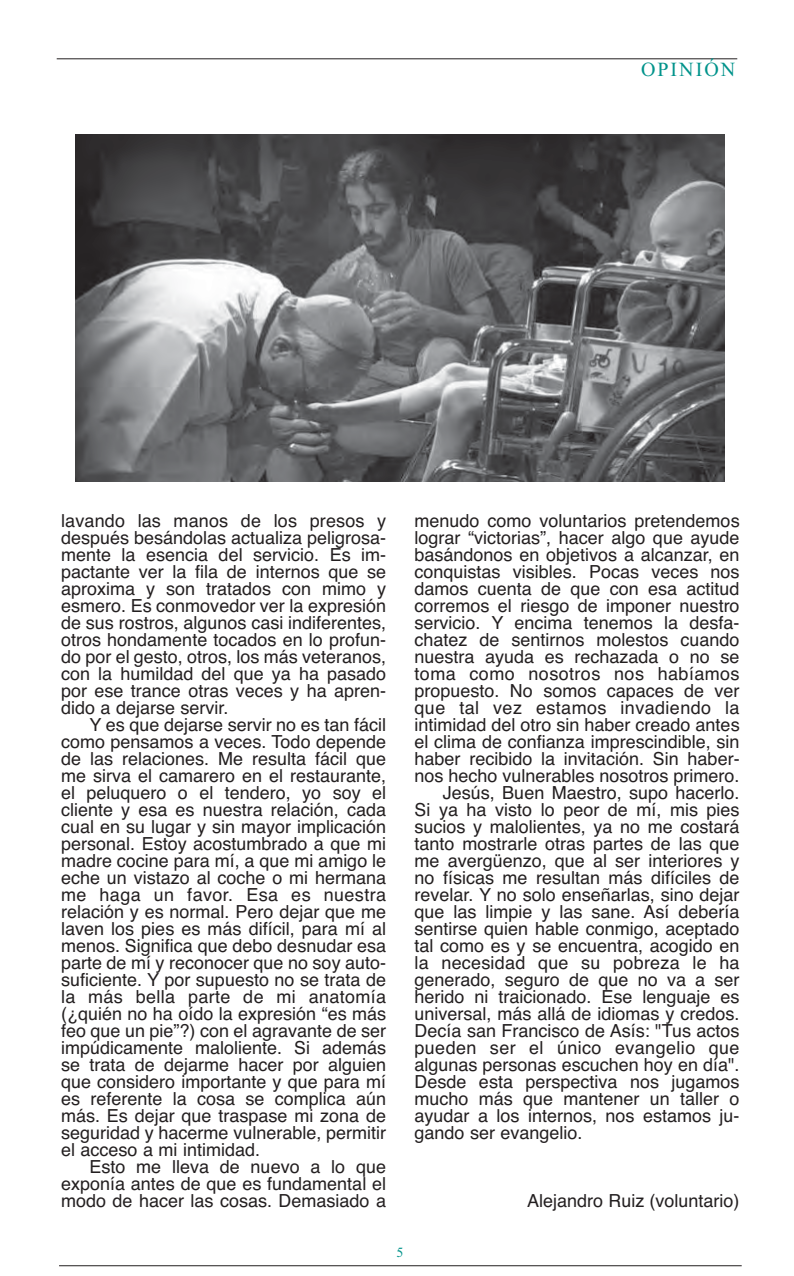
<style>
.page{position:relative;width:794px;height:1276px;background:#fff}
.page>*{position:absolute;margin:0;border:0;box-sizing:border-box;transform-origin:0 0}
.t1{font:20px "Times New Roman";letter-spacing:.1em;color:#00938b}
.t2{font:18px/17px "Helvetica";color:#231f20;text-align:justify}
.t3{font:18px "Helvetica";letter-spacing:.02em;color:#231f20}
.t4{font:14px "Times New Roman";color:#00938b}
</style>
<div class="page">
<hr style="left:57px;top:58px;width:680px;height:1px;background:#231f20">
<hr style="left:59px;top:1265px;width:682px;height:1px;background:#231f20">
<img style="left:76px;top:134px;width:648px;height:348px">
<p class="t1" style="left:641px;top:63px;width:96px">OPINIÓN</p>
<p class="t2" style="left:61px;top:514px;width:327px">lavando las manos de los presos y después besándolas actualiza peligrosa&shy;mente la esencia del servicio. Es im&shy;pactante ver la fila de internos que se aproxima y son tratados con mimo y esmero. Es conmovedor ver la expresión de sus rostros, algunos casi indiferentes, otros hondamente tocados en lo profun&shy;do por el gesto, otros, los más veteranos, con la humildad del que ya ha pasado por ese trance otras veces y ha apren&shy;dido a dejarse servir.</p>
<p class="t2" style="left:61px;top:718px;width:327px;text-indent:28px">Y es que dejarse servir no es tan fácil como pensamos a veces. Todo depende de las relaciones. Me resulta fácil que me sirva el camarero en el restaurante, el peluquero o el tendero, yo soy el cliente y esa es nuestra relación, cada cual en su lugar y sin mayor implicación personal. Estoy acostumbrado a que mi madre cocine para mí, a que mi amigo le eche un vistazo al coche o mi hermana me haga un favor. Esa es nuestra relación y es normal. Pero dejar que me laven los pies es más difícil, para mí al menos. Significa que debo desnudar esa parte de mí y reconocer que no soy auto&shy;suficiente. Y por supuesto no se trata de la más bella parte de mi anatomía (¿quién no ha oído la expresión “es más feo que un pie”?) con el agravante de ser impúdicamente maloliente. Si además se trata de dejarme hacer por alguien que considero importante y que para mí es referente la cosa se complica aún más. Es dejar que traspase mi zona de seguridad y hacerme vulnerable, permitir el acceso a mi intimidad.</p>
<p class="t2" style="left:61px;top:1160px;width:327px;text-indent:28px">Esto me lleva de nuevo a lo que exponía antes de que es fundamental el modo de hacer las cosas. Demasiado a</p>
<p class="t2" style="left:414px;top:514px;width:327px">menudo como voluntarios pretendemos</p>
<p class="t2" style="left:414px;top:531px;width:327px">lograr “victorias”, hacer algo que ayude</p>
<p class="t2" style="left:414px;top:548px;width:327px">basándonos en objetivos a alcanzar, en</p>
<p class="t2" style="left:414px;top:565px;width:326px">conquistas visibles. Pocas veces nos</p>
<p class="t2" style="left:414px;top:582px;width:327px">damos cuenta de que con esa actitud</p>
<p class="t2" style="left:414px;top:599px;width:327px">corremos el riesgo de imponer nuestro</p>
<p class="t2" style="left:414px;top:616px;width:327px">servicio. Y encima tenemos la desfa-</p>
<p class="t2" style="left:414px;top:633px;width:327px">chatez de sentirnos molestos cuando</p>
<p class="t2" style="left:414px;top:650px;width:327px">nuestra ayuda es rechazada o no se</p>
<p class="t3" style="left:414px;top:667px;width:327px">toma como nosotros nos habíamos</p>
<p class="t2" style="left:414px;top:683px;width:327px">propuesto. No somos capaces de ver</p>
<p class="t3" style="left:414px;top:701px;width:327px">que tal vez estamos invadiendo la</p>
<p class="t2" style="left:414px;top:717px;width:327px">intimidad del otro sin haber creado antes</p>
<p class="t2" style="left:414px;top:734px;width:327px">el clima de confianza imprescindible, sin</p>
<p class="t2" style="left:414px;top:751px;width:327px">haber recibido la invitación. Sin haber-</p>
<p class="t2" style="left:414px;top:768px;width:327px">nos hecho vulnerables nosotros primero.</p>
<p class="t2" style="left:443px;top:785px;width:298px">Jesús, Buen Maestro, supo hacerlo.</p>
<p class="t2" style="left:414px;top:802px;width:327px">Si ya ha visto lo peor de mí, mis pies</p>
<p class="t2" style="left:414px;top:819px;width:327px">sucios y malolientes, ya no me costará</p>
<p class="t2" style="left:414px;top:836px;width:327px">tanto mostrarle otras partes de las que</p>
<p class="t2" style="left:414px;top:853px;width:327px">me avergüenzo, que al ser interiores y</p>
<p class="t2" style="left:414px;top:870px;width:327px">no físicas me resultan más difíciles de</p>
<p class="t2" style="left:414px;top:887px;width:327px">revelar. Y no solo enseñarlas, sino dejar</p>
<p class="t2" style="left:414px;top:904px;width:327px">que las limpie y las sane. Así debería</p>
<p class="t2" style="left:414px;top:921px;width:327px">sentirse quien hable conmigo, aceptado</p>
<p class="t2" style="left:414px;top:938px;width:327px">tal como es y se encuentra, acogido en</p>
<p class="t2" style="left:414px;top:955px;width:327px">la necesidad que su pobreza le ha</p>
<p class="t2" style="left:414px;top:972px;width:327px">generado, seguro de que no va a ser</p>
<p class="t2" style="left:414px;top:989px;width:327px">herido ni traicionado. Ese lenguaje es</p>
<p class="t2" style="left:414px;top:1006px;width:327px">universal, más allá de idiomas y credos.</p>
<p class="t2" style="left:414px;top:1023px;width:327px">Decía san Francisco de Asís: "Tus actos</p>
<p class="t3" style="left:414px;top:1040px;width:327px">pueden ser el único evangelio que</p>
<p class="t2" style="left:414px;top:1057px;width:327px">algunas personas escuchen hoy en día".</p>
<p class="t2" style="left:414px;top:1074px;width:327px">Desde esta perspectiva nos jugamos</p>
<p class="t2" style="left:414px;top:1091px;width:327px">mucho más que mantener un taller o</p>
<p class="t2" style="left:414px;top:1108px;width:327px">ayudar a los internos, nos estamos ju-</p>
<p class="t2" style="left:414px;top:1125px;width:170px">gando ser evangelio.</p>
<p class="t2" style="left:527px;top:1193px;width:214px">Alejandro Ruiz (voluntario)</p>
<p class="t4" style="left:396px;top:1247px;width:8px">5</p>
</div>
